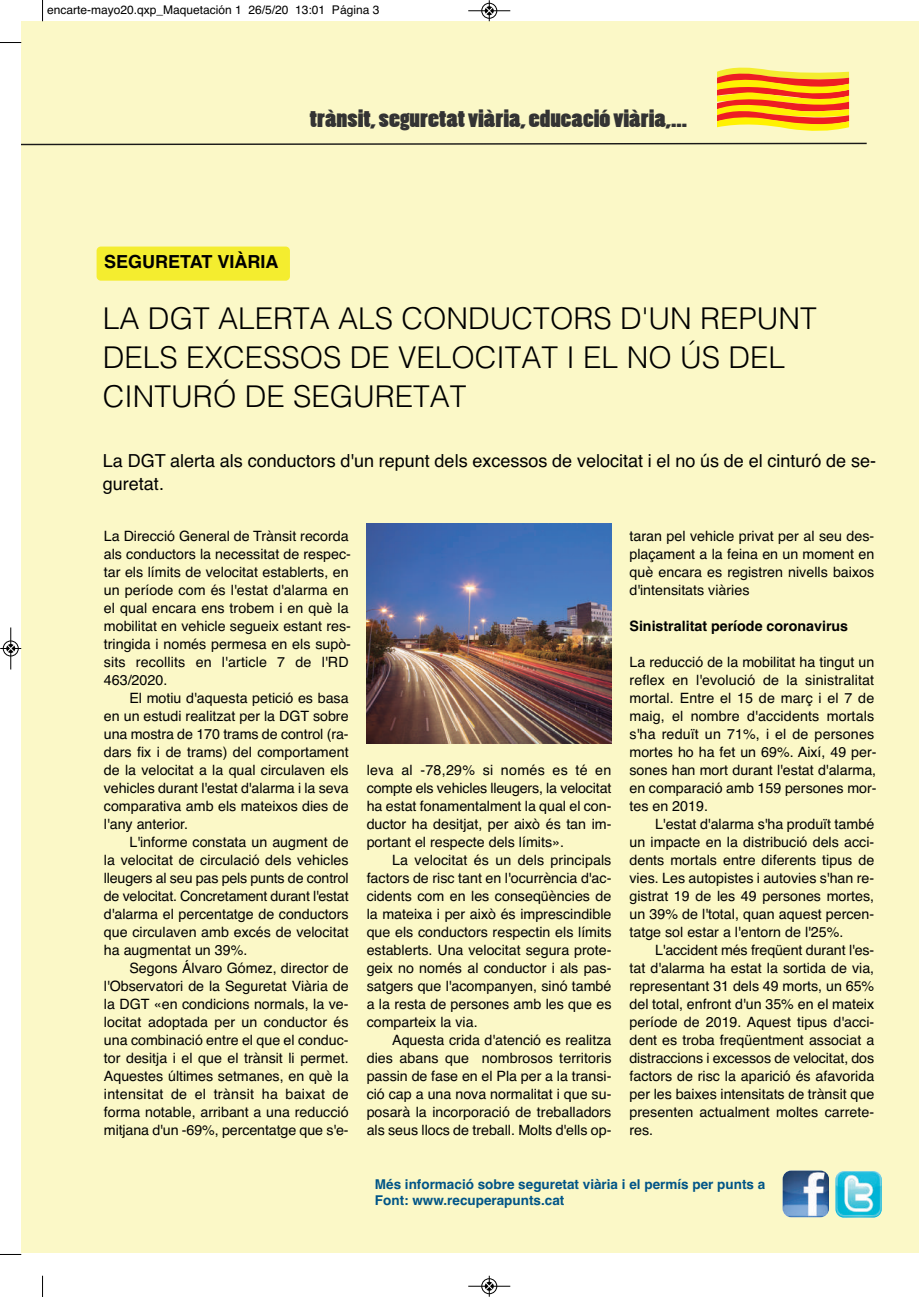
<style>
.page{position:relative;width:919px;height:1297px;background:#fff}
.page>*{position:absolute;margin:0;border:0;box-sizing:border-box;transform-origin:0 0}
.t1{font:300 30px/39px "Helvetica";color:#000}
.t2{font:22.65px "Poplar Std";color:#333;scale:1.29 1}
.t3{font:18px/22.5px "Helvetica";color:#000}
.t4{font:700 18px "Helvetica";color:#000}
.t5{font:14.25px/18px "Helvetica";color:#000;text-align:justify}
.t6{font:700 14.25px "Helvetica";color:#000}
.t7{font:700 13.5px/16.2px "Helvetica";color:#005487}
.t8{font:12px "Helvetica";color:#000}
</style>
<div class="page">
<div style="left:21px;top:21px;width:897px;height:1232px;background:#fbf8c7"></div>
<svg style="left:21px;top:142px;width:846px;height:4px"></svg>
<svg style="left:717px;top:67px;width:132px;height:64px;background:#f6a02b"></svg>
<img style="left:782px;top:1170px;width:46px;height:47px;border-radius:9px">
<img style="left:835px;top:1171px;width:46px;height:47px;border-radius:9px">
<div style="left:97px;top:247px;width:193px;height:34px;background:#f4ed2f;border-radius:4px"></div>
<img style="left:366px;top:523px;width:245px;height:220px">
<svg style="left:42px;top:0;width:1px;height:21px"></svg>
<svg style="left:0;top:42px;width:21px;height:1px"></svg>
<svg style="left:42px;top:1276px;width:1px;height:21px"></svg>
<svg style="left:0;top:1254px;width:21px;height:1px"></svg>
<div style="left:481px;top:3px;width:16px;height:16px;border:1px solid #fff;border-radius:50%"></div>
<hr style="left:468px;top:11px;width:42px;height:1px;background:#000">
<div style="left:481px;top:3px;width:16px;height:15px;border:1px solid #000;border-radius:50%"></div>
<svg style="left:485px;top:0;width:8px;height:21px"></svg>
<hr style="left:468px;top:1286px;width:42px;height:1px;background:#000">
<div style="left:481px;top:1278px;width:16px;height:16px;border:1px solid #000;border-radius:50%"></div>
<svg style="left:485px;top:1276px;width:8px;height:21px"></svg>
<div style="left:3px;top:640px;width:16px;height:16px;border:1px solid #fff;border-radius:50%"></div>
<hr style="left:11px;top:627px;width:1px;height:42px;background:#000">
<div style="left:3px;top:641px;width:15px;height:15px;border:1px solid #000;border-radius:50%"></div>
<svg style="left:0;top:645px;width:21px;height:7px"></svg>
<p class="t8" style="left:47px;top:5px;width:334px">encarte-mayo20.qxp_Maquetación 1 26/5/20 13:01 Página 3</p>
<h2 class="t2" style="left:310px;top:109px;width:294px">trànsit, seguretat viària, educació viària,...</h2>
<p class="t4" style="left:104px;top:255px;width:176px">SEGURETAT VIÀRIA</p>
<h1 class="t1" style="left:103px;top:302px;width:715px">LA DGT ALERTA ALS CONDUCTORS D'UN REPUNT<br>DELS EXCESSOS DE VELOCITAT I EL NO ÚS DEL<br>CINTURÓ DE SEGURETAT</h1>
<p class="t3" style="left:103px;top:451px;width:774px">La DGT alerta als conductors d'un repunt dels excessos de velocitat i el no ús de el cinturó de se&shy;guretat.</p>
<p class="t5" style="left:104px;top:529px;width:248px;text-align:left">La Direcció General de Trànsit recorda als conductors la necessitat de respec&shy;tar els límits de velocitat establerts, en un període com és l'estat d'alarma en el qual encara ens trobem i en què la mobilitat en vehicle segueix estant res&shy;tringida i només permesa en els supò&shy;sits recollits en l'article 7 de l'RD 463/2020.</p>
<p class="t5" style="left:104px;top:691px;width:246px;text-indent:26px">El motiu d'aquesta petició es basa en un estudi realitzat per la DGT sobre una mostra de 170 trams de control (ra&shy;dars fix i de trams) del comportament de la velocitat a la qual circulaven els vehicles durant l'estat d'alarma i la seva comparativa amb els mateixos dies de l'any anterior.</p>
<p class="t5" style="left:104px;top:835px;width:246px;text-indent:26px">L'informe constata un augment de la velocitat de circulació dels vehicles lleugers al seu pas pels punts de control de velocitat. Concretament durant l'estat d'alarma el percentatge de conductors que circulaven amb excés de velocitat ha augmentat un 39%.</p>
<p class="t5" style="left:104px;top:961px;width:246px;text-indent:26px">Segons Álvaro Gómez, director de l'Observatori de la Seguretat Viària de la DGT «en condicions normals, la ve&shy;locitat adoptada per un conductor és una combinació entre el que el conduc&shy;tor desitja i el que el trànsit li permet.<br>Aquestes últimes setmanes, en què la intensitat de el trànsit ha baixat de forma notable, arribant a una reducció mitjana d'un -69%, percentatge que s'e-</p>
<p class="t5" style="left:366px;top:762px;width:246px">leva al -78,29% si només es té en compte els vehicles lleugers, la velocitat ha estat fonamentalment la qual el con&shy;ductor ha desitjat, per això és tan im&shy;portant el respecte dels límits».</p>
<p class="t5" style="left:366px;top:852px;width:246px;text-indent:26px">La velocitat és un dels principals factors de risc tant en l'ocurrència d'ac&shy;cidents com en les conseqüències de la mateixa i per això és imprescindible que els conductors respectin els límits establerts. Una velocitat segura prote&shy;geix no només al conductor i als pas&shy;satgers que l'acompanyen, sinó també a la resta de persones amb les que es comparteix la via.</p>
<p class="t5" style="left:366px;top:1032px;width:246px;text-indent:26px">Aquesta crida d'atenció es realitza dies abans que nombrosos territoris passin de fase en el Pla per a la transi&shy;ció cap a una nova normalitat i que su&shy;posarà la incorporació de treballadors als seus llocs de treball. Molts d'ells op-</p>
<p class="t5" style="left:629px;top:529px;width:246px">taran pel vehicle privat per al seu des&shy;plaçament a la feina en un moment en què encara es registren nivells baixos d'intensitats viàries</p>
<p class="t6" style="left:629px;top:621px;width:220px">Sinistralitat període coronavirus</p>
<p class="t5" style="left:629px;top:655px;width:249px;text-align:left">La reducció de la mobilitat ha tingut un reflex en l'evolució de la sinistralitat mortal. Entre el 15 de març i el 7 de maig, el nombre d'accidents mortals s'ha reduït un 71%, i el de persones mortes ho ha fet un 69%. Així, 49 per&shy;sones han mort durant l'estat d'alarma, en comparació amb 159 persones mor&shy;tes en 2019.</p>
<p class="t5" style="left:629px;top:817px;width:246px;text-indent:26px">L'estat d'alarma s'ha produït també un impacte en la distribució dels acci&shy;dents mortals entre diferents tipus de vies. Les autopistes i autovies s'han re&shy;gistrat 19 de les 49 persones mortes, un 39% de l'total, quan aquest percen&shy;tatge sol estar a l'entorn de l'25%.</p>
<p class="t5" style="left:629px;top:943px;width:246px;text-indent:26px">L'accident més freqüent durant l'es&shy;tat d'alarma ha estat la sortida de via, representant 31 dels 49 morts, un 65% del total, enfront d'un 35% en el mateix període de 2019. Aquest tipus d'acci&shy;dent es troba freqüentment associat a distraccions i excessos de velocitat, dos factors de risc la aparició és afavorida per les baixes intensitats de trànsit que presenten actualment moltes carrete&shy;res.</p>
<p class="t7" style="left:375px;top:1177px;width:392px">Més informació sobre seguretat viària i el permís per punts a<br>Font: www.recuperapunts.cat</p>
</div>
